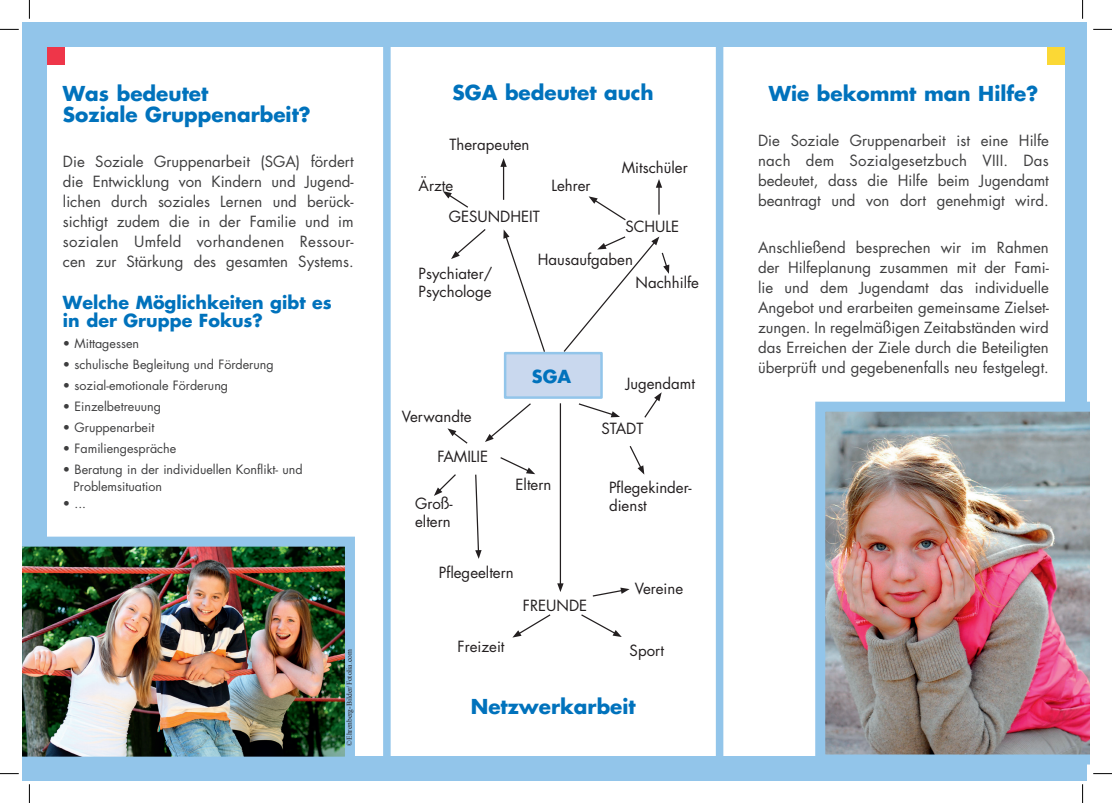
<style>
.page{position:relative;width:1112px;height:803px;background:#fff}
.page>*{position:absolute;margin:0;border:0;box-sizing:border-box;transform-origin:0 0}
.t1{font:700 20px/21px "Futura";color:#0072bc}
.t2{font:700 17.5px/17.5px "Futura";color:#0072bc}
.t3{font:15px/20px "Futura";color:#3e3e3f;text-align:justify}
.t4{font:15px/18px "Futura";color:#231f20}
.t5{font:12.5px/17.2px "Futura";color:#3e3e3f}
.t6{font:7.5px "Times New Roman";color:#231f20}
</style>
<div class="page">
<div style="left:22px;top:22px;width:1064px;height:759px;background:#92c5ea"></div>
<div style="left:47px;top:47px;width:1017px;height:709px;background:#fff"></div>
<div style="left:1046px;top:47px;width:18px;height:18px;background:#fbd835"></div>
<div style="left:47px;top:47px;width:18px;height:18px;background:#ee3649"></div>
<div style="left:503px;top:352px;width:99px;height:47px;background:#c9d8ee;border:2px solid #92c5ea"></div>
<img style="left:22px;top:537px;width:333px;height:220px">
<img style="left:815px;top:402px;width:274px;height:362px">
<div style="left:383px;top:36px;width:340px;height:737px;border:8px solid #92c5ea"></div>
<svg style="left:655px;top:179px;width:7px;height:36px"></svg>
<svg style="left:588px;top:196px;width:38px;height:25px"></svg>
<hr style="left:503px;top:165px;width:1px;height:35px;background:#231f20">
<svg style="left:500px;top:158px;width:6px;height:9px"></svg>
<svg style="left:443px;top:191px;width:25px;height:17px"></svg>
<svg style="left:451px;top:229px;width:35px;height:30px"></svg>
<svg style="left:503px;top:229px;width:43px;height:124px"></svg>
<svg style="left:562px;top:236px;width:107px;height:117px"></svg>
<svg style="left:578px;top:403px;width:42px;height:14px"></svg>
<svg style="left:644px;top:393px;width:17px;height:25px"></svg>
<svg style="left:629px;top:446px;width:15px;height:29px"></svg>
<hr style="left:559px;top:403px;width:2px;height:182px;background:#231f20">
<svg style="left:557px;top:583px;width:6px;height:9px"></svg>
<svg style="left:592px;top:587px;width:37px;height:10px"></svg>
<svg style="left:581px;top:614px;width:40px;height:23px"></svg>
<svg style="left:513px;top:614px;width:38px;height:23px"></svg>
<svg style="left:475px;top:474px;width:6px;height:85px"></svg>
<svg style="left:500px;top:457px;width:35px;height:17px"></svg>
<svg style="left:434px;top:474px;width:22px;height:22px"></svg>
<svg style="left:447px;top:428px;width:21px;height:16px"></svg>
<svg style="left:485px;top:403px;width:46px;height:39px"></svg>
<svg style="left:0;top:29px;width:19px;height:1px"></svg>
<svg style="left:1093px;top:29px;width:18px;height:1px"></svg>
<svg style="left:0;top:773px;width:19px;height:1px"></svg>
<svg style="left:1093px;top:773px;width:18px;height:1px"></svg>
<svg style="left:29px;top:0;width:1px;height:19px"></svg>
<svg style="left:29px;top:784px;width:1px;height:19px"></svg>
<svg style="left:1082px;top:0;width:1px;height:19px"></svg>
<svg style="left:1082px;top:784px;width:1px;height:19px"></svg>
<h1 class="t1" style="left:63px;top:83px;width:249px">Was bedeutet<br>Soziale Gruppenarbeit?</h1>
<p class="t3" style="left:63px;top:151px;width:292px">Die Soziale Gruppenarbeit (SGA) fördert die Entwicklung von Kindern und Jugend&shy;lichen durch soziales Lernen und berück&shy;sichtigt zudem die in der Familie und im sozialen Umfeld vorhandenen Ressour&shy;cen zur Stärkung des gesamten Systems.</p>
<p class="t2" style="left:63px;top:293px;width:270px">Welche Möglichkeiten gibt es in der Gruppe Fokus?</p>
<p class="t5" style="left:63px;top:334px;width:78px">• Mittagessen</p>
<p class="t5" style="left:63px;top:355px;width:212px">• schulische Begleitung und Förderung</p>
<p class="t5" style="left:63px;top:376px;width:167px">• sozial-emotionale Förderung</p>
<p class="t5" style="left:63px;top:397px;width:100px">• Einzelbetreuung</p>
<p class="t5" style="left:63px;top:418px;width:93px">• Gruppenarbeit</p>
<p class="t5" style="left:63px;top:439px;width:115px">• Familiengespräche</p>
<p class="t5" style="left:74px;top:460px;width:230px;text-indent:-11px">• Beratung in der individuellen Konflikt- und<br>Problemsituation</p>
<p class="t5" style="left:63px;top:495px;width:25px">• ...</p>
<p class="t6" style="left:344px;top:745px;width:98px;rotate:-90deg">©Ehrenberg-Bilder/Fotolia.com</p>
<h1 class="t1" style="left:452px;top:82px;width:203px">SGA bedeutet auch</h1>
<p class="t4" style="left:449px;top:135px;width:81px">Therapeuten</p>
<p class="t4" style="left:448px;top:169px;width:93px;line-height:31.5px;text-indent:-30px">Ärzte<br>GESUNDHEIT</p>
<p class="t4" style="left:551px;top:176px;width:41px">Lehrer</p>
<p class="t4" style="left:621px;top:158px;width:67px">Mitschüler</p>
<p class="t4" style="left:625px;top:217px;width:55px">SCHULE</p>
<p class="t4" style="left:537px;top:250px;width:97px">Hausaufgaben</p>
<p class="t4" style="left:635px;top:273px;width:65px">Nachhilfe</p>
<p class="t4" style="left:418px;top:264px;width:75px">Psychiater/<br>Psychologe</p>
<p class="t4" style="left:402px;top:407px;width:71px">Verwandte</p>
<p class="t4" style="left:437px;top:447px;width:52px">FAMILIE</p>
<p class="t2" style="left:532px;top:367px;width:41px">SGA</p>
<p class="t4" style="left:515px;top:475px;width:37px">Eltern</p>
<p class="t4" style="left:415px;top:495px;width:39px">Groß&shy;eltern</p>
<p class="t4" style="left:438px;top:563px;width:76px">Pflegeeltern</p>
<p class="t4" style="left:523px;top:596px;width:66px">FREUNDE</p>
<p class="t4" style="left:457px;top:637px;width:49px">Freizeit</p>
<p class="t4" style="left:625px;top:374px;width:71px">Jugendamt</p>
<p class="t4" style="left:601px;top:419px;width:43px">STADT</p>
<p class="t4" style="left:609px;top:478px;width:84px">Pflegekinder&shy;dienst</p>
<p class="t4" style="left:634px;top:579px;width:50px">Vereine</p>
<p class="t4" style="left:629px;top:641px;width:36px">Sport</p>
<h1 class="t1" style="left:470px;top:695px;width:166px">Netzwerkarbeit</h1>
<h1 class="t1" style="left:768px;top:83px;width:271px">Wie bekommt man Hilfe?</h1>
<p class="t3" style="left:758px;top:130px;width:292px">Die Soziale Gruppenarbeit ist eine Hilfe nach dem Sozialgesetzbuch VIII. Das bedeutet, dass die Hilfe beim Jugendamt beantragt und von dort genehmigt wird.</p>
<p class="t3" style="left:758px;top:237px;width:292px">Anschließend besprechen wir im Rahmen der Hilfeplanung zusammen mit der Fami&shy;lie und dem Jugendamt das individuelle Angebot und erarbeiten gemeinsame Zielset&shy;zungen. In regelmäßigen Zeitabständen wird das Erreichen der Ziele durch die Beteiligten überprüft und gegebenenfalls neu festgelegt.</p>
</div>
